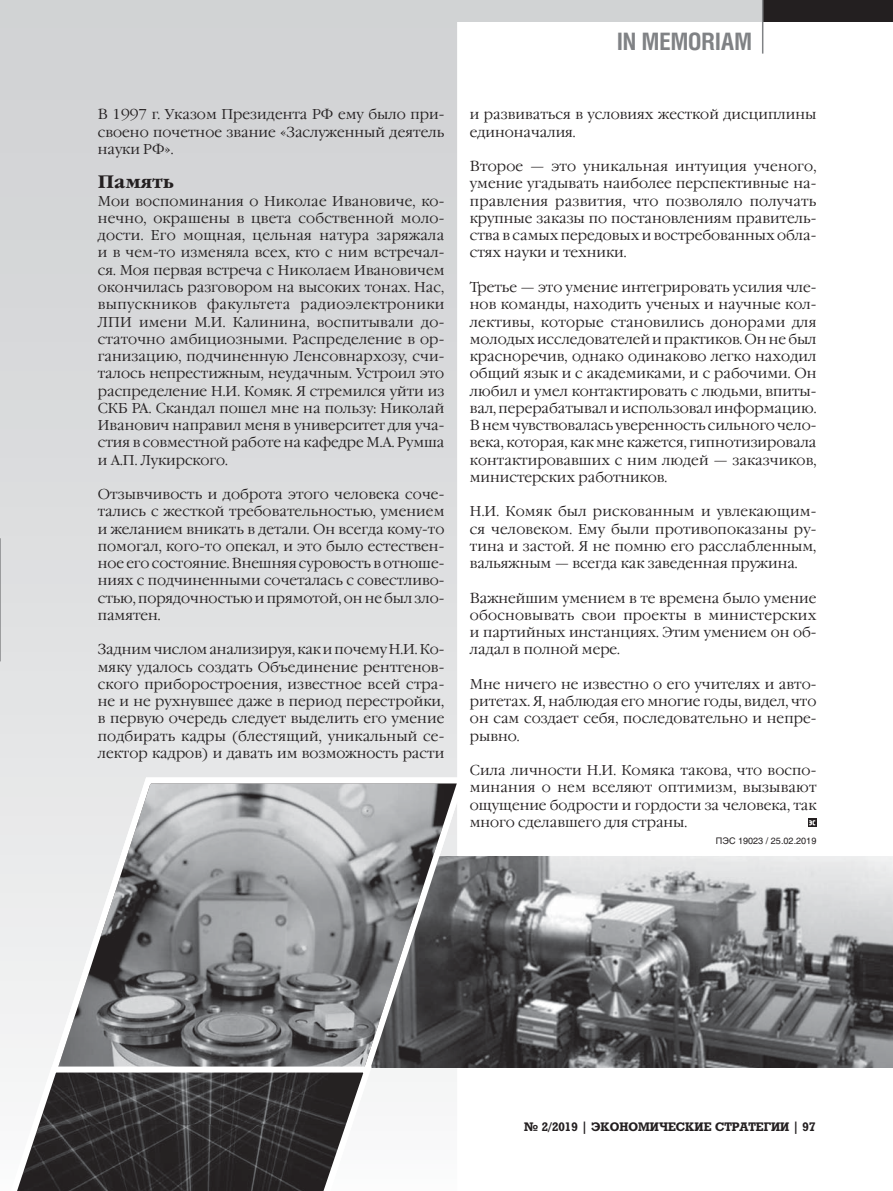
<style>
.page{position:relative;width:893px;height:1191px;background:#fff}
.page>*{position:absolute;margin:0;border:0;box-sizing:border-box;transform-origin:0 0}
.t1{font:700 24px "Helios Cond C";color:#808285}
.t2{font:700 18px "Garamond C";color:#231f20}
.t3{font:14.25px/17.2px "Garamond C";color:#231f20;text-align:justify}
.t4{font:700 12px "Rodeo C";color:#231f20}
.t5{font:9px "Helios C";color:#231f20}
</style>
<div class="page">
<svg style="left:0;top:21px;width:457px;height:1061px;background:#d9dbdc"></svg>
<img style="left:465px;top:856px;width:428px;height:211px">
<svg style="left:2px;top:777px;width:463px;height:305px;background:#9f9fa1"></svg>
<svg style="left:2px;top:1062px;width:374px;height:129px"></svg>
<div style="left:0;top:0;width:893px;height:21px;background:#d1d3d4"></div>
<div style="left:763px;top:0;width:130px;height:21px;background:#231f20"></div>
<hr style="left:762px;top:0;width:1px;height:54px;background:#808285">
<svg style="left:808px;top:819px;width:8px;height:8px"></svg>
<svg style="left:809px;top:820px;width:6px;height:5px"></svg>
<p class="t3" style="left:98px;top:106px;width:348px">В 1997 г. Указом Президента РФ ему было при&shy;своено почетное звание «Заслуженный деятель науки РФ».</p>
<p class="t2" style="left:98px;top:175px;width:78px">Память</p>
<p class="t3" style="left:98px;top:192px;width:348px">Мои воспоминания о Николае Ивановиче, ко&shy;нечно, окрашены в цвета собственной моло&shy;дости. Его мощная, цельная натура заряжала и в чем-то изменяла всех, кто с ним встречал&shy;ся. Моя первая встреча с Николаем Ивановичем окончилась разговором на высоких тонах. Нас, выпускников факультета радио электроники ЛПИ имени М.И. Калинина, воспитывали до&shy;статочно амбициозными. Распределение в ор&shy;ганизацию, подчиненную Ленсовнархозу, счи&shy;талось непрестижным, неудачным. Устроил это распределение Н.И. Комяк. Я стремился уйти из СКБ РА. Скандал пошел мне на пользу: Николай Иванович направил меня в университет для уча&shy;стия в совместной работе на кафедре М.А. Румша и А.П. Лукирского.</p>
<p class="t3" style="left:98px;top:485px;width:348px">Отзывчивость и доброта этого человека соче&shy;тались с жесткой требовательностью, умением и желанием вникать в детали. Он всегда кому-то помогал, кого-то опекал, и это было естествен&shy;ное его состояние. Внешняя суровость в отноше&shy;ниях с подчиненными сочеталась с совестливо&shy;стью, порядочностью и прямотой, он не был зло&shy;памятен.</p>
<p class="t3" style="left:98px;top:640px;width:348px">Задним числом анализируя, как и почему Н.И. Ко&shy;мяку удалось создать Объединение рентгенов&shy;ского приборостроения, известное всей стра&shy;не и не рухнувшее даже в период перестройки, в первую очередь следует выделить его умение подбирать кадры (блестящий, уникальный се&shy;лектор кадров) и давать им возможность расти</p>
<h1 class="t1" style="left:617px;top:32px;width:137px">IN MEMORIAM</h1>
<p class="t3" style="left:470px;top:106px;width:348px">и развиваться в условиях жесткой дисциплины единоначалия.</p>
<p class="t3" style="left:470px;top:157px;width:348px">Второе — это уникальная интуиция ученого, умение угадывать наиболее перспективные на&shy;правления развития, что позволяло получать крупные заказы по постановлениям правитель&shy;ства в самых передовых и востребованных обла&shy;стях науки и техники.</p>
<p class="t3" style="left:470px;top:278px;width:348px">Третье — это умение интегрировать усилия чле&shy;нов команды, находить ученых и научные кол&shy;лективы, которые становились донорами для молодых исследователей и практиков. Он не был красноречив, однако одинаково легко находил общий язык и с академиками, и с рабочими. Он любил и умел контактировать с людьми, впиты&shy;вал, перерабатывал и использовал информацию.<br>В нем чувствовалась уверенность сильного чело&shy;века, которая, как мне кажется, гипнотизировала контактировавших с ним людей — заказчиков, министерских работников.</p>
<p class="t3" style="left:470px;top:502px;width:348px">Н.И. Комяк был рискованным и увлекающим&shy;ся человеком. Ему были противопоказаны ру&shy;тина и застой. Я не помню его расслабленным, вальяжным — всегда как заведенная пружина.</p>
<p class="t3" style="left:470px;top:589px;width:348px">Важнейшим умением в те времена было умение обосновывать свои проекты в министерских и партийных инстанциях. Этим умением он об&shy;ладал в полной мере.</p>
<p class="t3" style="left:470px;top:675px;width:348px">Мне ничего не известно о его учителях и авто&shy;ритетах. Я, наблюдая его многие годы, видел, что он сам создает себя, последовательно и непре&shy;рывно.</p>
<p class="t3" style="left:470px;top:761px;width:348px">Сила личности Н.И. Комяка такова, что воспо&shy;минания о нем вселяют оптимизм, вызывают ощущение бодрости и гордости за человека, так много сделавшего для страны.</p>
<p class="t5" style="left:716px;top:837px;width:102px">ПЭС 19023 / 25.02.2019</p>
<p class="t4" style="left:524px;top:1121px;width:293px">№ 2/2019 | ЭКОНОМИЧЕСКИЕ СТРАТЕГИИ | 97</p>
</div>
